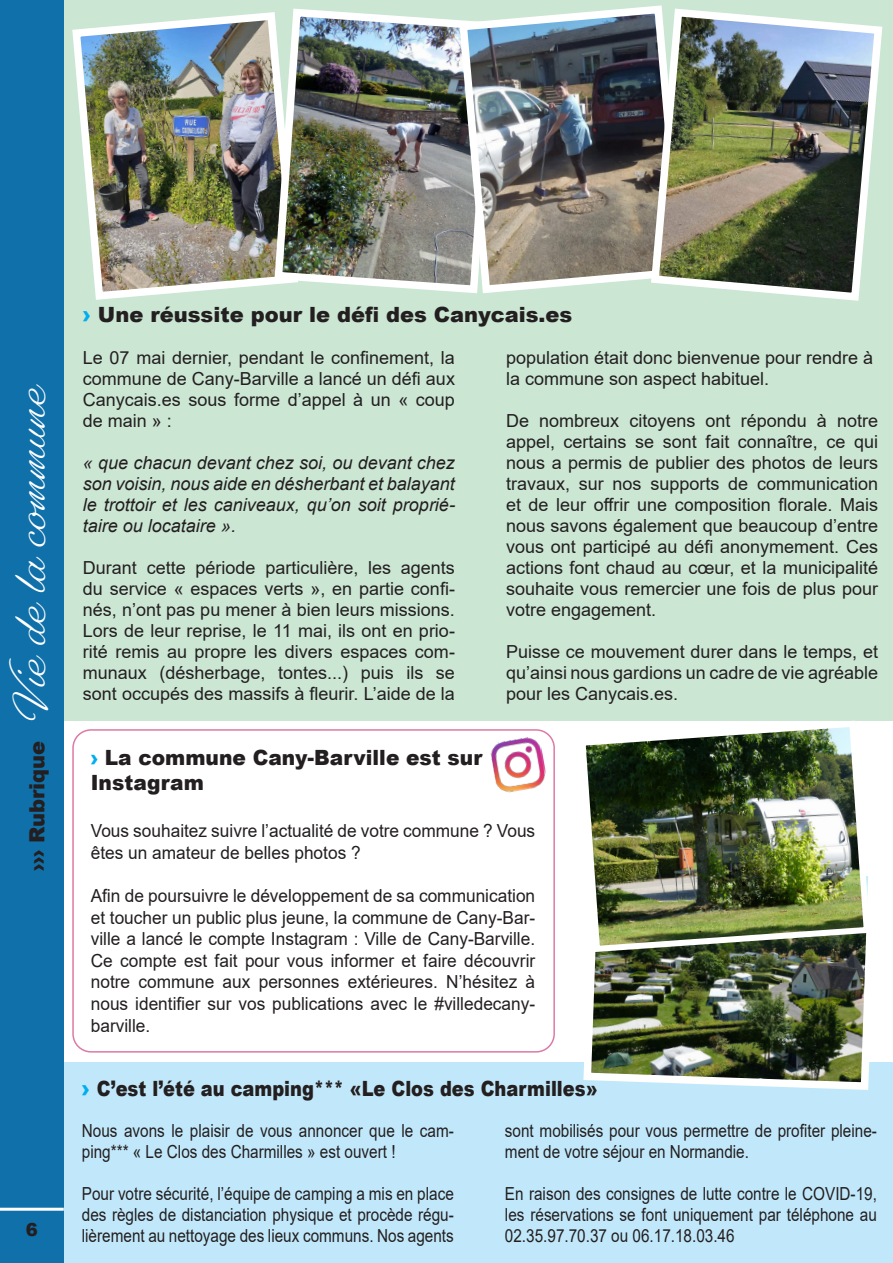
<style>
.page{position:relative;width:893px;height:1263px;background:#fff}
.page>*{position:absolute;margin:0;border:0;box-sizing:border-box;transform-origin:0 0}
.t1{font:500 45px "Gautreaux";color:#fff}
.t2{font:900 21px "Arial";color:#231f20;scale:.85 1}
.t3{font:900 21px "Arial";color:#231f20;scale:.96 1}
.t4{font:900 21px "Arial";color:#231f20}
.t5{font:18px/21px "Arial";color:#231f20;text-align:justify}
.t6{font:18px/21px "Arial";color:#231f20;scale:.85 1}
.t7{font:18px/21.6px "Arial";color:#231f20;scale:.96 1}
.t8{font:italic 18px/21px "Arial";color:#231f20;text-align:justify}
.t9{font:900 18px "Arial";color:#231f20}
.s1{font-family:"Arial";font-weight:900;font-size:21px;color:#231f20}
.s2{font-size:22.5px;color:#00aeef}
.s3{color:#00aeef}
</style>
<div class="page">
<div style="left:62px;top:1062px;width:831px;height:201px;background:#c1e8fa"></div>
<div style="left:64px;top:0;width:829px;height:720px;background:#cbe6d3"></div>
<div style="left:0;top:0;width:64px;height:1263px;background:#1070a9"></div>
<div style="left:72px;top:729px;width:483px;height:323px;border:2px solid #dd79a5;border-radius:18px"></div>
<hr style="left:0;top:1208px;width:64px;height:3px;background:#fff">
<img style="left:72px;top:12px;width:198px;height:288px">
<img style="left:270px;top:8px;width:185px;height:284px">
<img style="left:455px;top:6px;width:192px;height:288px">
<img style="left:647px;top:5px;width:236px;height:296px">
<img style="left:583px;top:955px;width:286px;height:135px">
<img style="left:576px;top:720px;width:297px;height:235px">
<img style="left:490px;top:735px;width:58px;height:58px">
<p class="t1" style="left:3px;top:871px;width:488px;rotate:-90deg"><span class="s1">››› Rubrique</span> Vie de la commune</p>
<p class="t9" style="left:26px;top:1217px;width:14px">6</p>
<p class="t4" style="left:83px;top:299px;width:491px"><span class="s2">›</span> Une réussite pour le défi des Canycais.es</p>
<p class="t5" style="left:83px;top:347px;width:374px">Le 07 mai dernier, pendant le confinement, la commune de Cany-Barville a lancé un défi aux Canycais.es sous forme d’appel à un « coup de main » :</p>
<p class="t8" style="left:83px;top:453px;width:374px">« que chacun devant chez soi, ou devant chez son voisin, nous aide en désherbant et balayant le trottoir et les caniveaux, qu’on soit proprié&shy;taire ou locataire ».</p>
<p class="t5" style="left:83px;top:557px;width:374px">Durant cette période particulière, les agents du service « espaces verts », en partie confi&shy;nés, n’ont pas pu mener à bien leurs missions.<br>Lors de leur reprise, le 11 mai, ils ont en prio&shy;rité remis au propre les divers espaces com&shy;munaux (désherbage, tontes...) puis ils se sont occupés des massifs à fleurir. L’aide de la</p>
<p class="t5" style="left:506px;top:347px;width:369px">population était donc bienvenue pour rendre à</p>
<p class="t5" style="left:506px;top:368px;width:265px">la commune son aspect habituel.</p>
<p class="t5" style="left:506px;top:410px;width:374px">De nombreux citoyens ont répondu à notre appel, certains se sont fait connaître, ce qui nous a permis de publier des photos de leurs travaux, sur nos supports de communication et de leur offrir une composition florale. Mais nous savons également que beaucoup d’entre vous ont participé au défi anonymement. Ces actions font chaud au cœur, et la municipalité souhaite vous remercier une fois de plus pour votre engagement.</p>
<p class="t5" style="left:506px;top:641px;width:374px">Puisse ce mouvement durer dans le temps, et qu’ainsi nous gardions un cadre de vie agréable pour les Canycais.es.</p>
<p class="t3" style="left:91px;top:742px;width:409px"><span class="s3">›</span> La commune Cany-Barville est sur</p>
<p class="t3" style="left:91px;top:768px;width:119px">Instagram</p>
<p class="t7" style="left:91px;top:820px;width:464px">Vous souhaitez suivre l’actualité de votre commune ? Vous êtes un amateur de belles photos ?</p>
<p class="t7" style="left:91px;top:885px;width:465px;text-align:justify">Afin de poursuivre le développement de sa communication et toucher un public plus jeune, la commune de Cany-Bar&shy;ville a lancé le compte Instagram : Ville de Cany-Barville.<br>Ce compte est fait pour vous informer et faire découvrir notre commune aux personnes extérieures. N’hésitez à nous identifier sur vos publications avec le #villedecany&shy;barville.</p>
<p class="t2" style="left:82px;top:1073px;width:608px"><span class="s2">›</span> C’est l’été au camping*** «Le Clos des Charmilles»</p>
<p class="t6" style="left:82px;top:1120px;width:439px">Nous avons le plaisir de vous annoncer que le cam&shy;ping*** « Le Clos des Charmilles » est ouvert !</p>
<p class="t6" style="left:82px;top:1183px;width:439px;text-align:justify">Pour votre sécurité, l’équipe de camping a mis en place des règles de distanciation physique et procède régu&shy;lièrement au nettoyage des lieux communs. Nos agents</p>
<p class="t6" style="left:505px;top:1120px;width:439px">sont mobilisés pour vous permettre de profiter pleine&shy;ment de votre séjour en Normandie.</p>
<p class="t6" style="left:505px;top:1183px;width:439px;text-align:justify">En raison des consignes de lutte contre le COVID-19, les réservations se font uniquement par téléphone au 02.35.97.70.37 ou 06.17.18.03.46</p>
</div>
